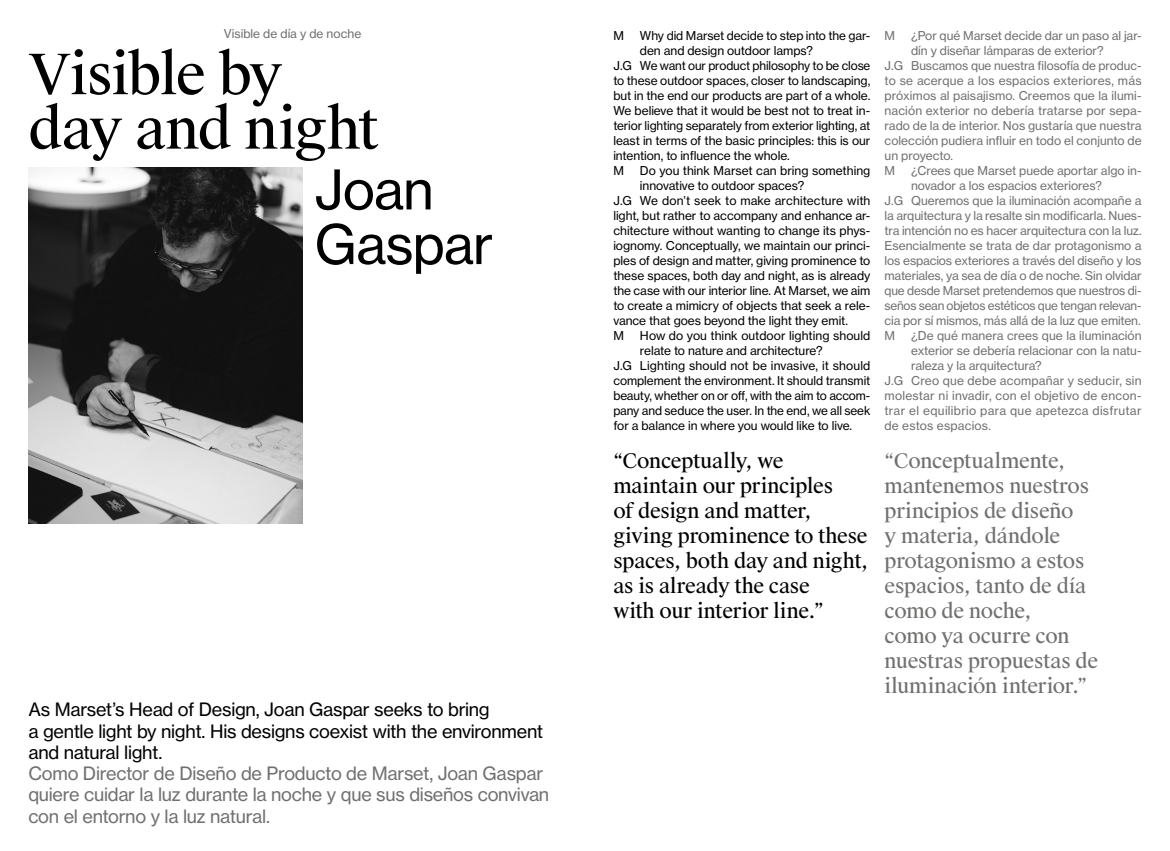
<style>
.page{position:relative;width:1170px;height:851px;background:#fff}
.page>*{position:absolute;margin:0;border:0;box-sizing:border-box;transform-origin:0 0}
.t1{font:55.62px/54.4px "Suisse Works";letter-spacing:-.03em;color:#000}
.t2{font:53.75px/54.6px "N Haas Grotesk TX Pro 55 Rg";letter-spacing:-.015em;color:#000}
.t3{font:20px/25px "Suisse Works";letter-spacing:-.015em;color:#70706f}
.t4{font:20px/25px "Suisse Works";letter-spacing:-.015em;color:#000}
.t5{font:18.12px/21.2px "N Haas Grotesk TX Pro 55 Rg";letter-spacing:-.015em;color:#70706f}
.t6{font:18.12px/21.2px "N Haas Grotesk TX Pro 55 Rg";letter-spacing:-.015em;color:#000}
.t7{font:12px "N Haas Grotesk TX Pro 55 Rg";letter-spacing:-.005em;color:#000}
.t8{font:12px "N Haas Grotesk TX Pro 55 Rg";letter-spacing:-.005em;color:#70706f}
.t9{font:12px "N Haas Grotesk TX Pro 55 Rg";letter-spacing:.02em;color:#70706f}
.t10{font:12px "N Haas Grotesk TX Pro 55 Rg";letter-spacing:.015em;color:#70706f}
.t11{font:12px "N Haas Grotesk TX Pro 55 Rg";letter-spacing:.025em;color:#70706f}
</style>
<div class="page">
<img style="left:28px;top:167px;width:274px;height:356px">
<p class="t8" style="left:224px;top:26px;width:139px">Visible de día y de noche</p>
<h1 class="t1" style="left:28px;top:48px;width:351px">Visible by day and night</h1>
<h2 class="t2" style="left:314px;top:162px;width:180px">Joan<br>Gaspar</h2>
<h3 class="t6" style="left:28px;top:699px;width:516px">As Marset’s Head of Design, Joan Gaspar seeks to bring<br>a gentle light by night. His designs coexist with the environment and natural light.</h3>
<h3 class="t5" style="left:28px;top:762px;width:522px">Como Director de Diseño de Producto de Marset, Joan Gaspar quiere cuidar la luz durante la noche y que sus diseños convivan con el entorno y la luz natural.</h3>
<p class="t7" style="left:640px;top:28px;width:232px">Why did Marset decide to step into the gar-</p>
<p class="t7" style="left:640px;top:43px;width:175px">den and design outdoor lamps?</p>
<p class="t7" style="left:640px;top:58px;width:232px">We want our product philosophy to be close</p>
<p class="t7" style="left:613px;top:73px;width:258px">to these outdoor spaces, closer to landscaping,</p>
<p class="t7" style="left:613px;top:88px;width:258px">but in the end our products are part of a whole.</p>
<p class="t7" style="left:613px;top:103px;width:258px">We believe that it would be best not to treat in-</p>
<p class="t7" style="left:613px;top:118px;width:258px">terior lighting separately from exterior lighting, at</p>
<p class="t7" style="left:613px;top:133px;width:258px">least in terms of the basic principles: this is our</p>
<p class="t7" style="left:613px;top:148px;width:178px">intention, to influence the whole.</p>
<p class="t7" style="left:640px;top:163px;width:232px">Do you think Marset can bring something</p>
<p class="t7" style="left:640px;top:178px;width:166px">innovative to outdoor spaces?</p>
<p class="t7" style="left:640px;top:193px;width:232px">We don’t seek to make architecture with</p>
<p class="t7" style="left:613px;top:208px;width:258px">light, but rather to accompany and enhance ar-</p>
<p class="t7" style="left:613px;top:223px;width:258px">chitecture without wanting to change its phys-</p>
<p class="t7" style="left:613px;top:238px;width:258px">iognomy. Conceptually, we maintain our princi-</p>
<p class="t7" style="left:613px;top:253px;width:258px">ples of design and matter, giving prominence to</p>
<p class="t7" style="left:613px;top:268px;width:258px">these spaces, both day and night, as is already</p>
<p class="t7" style="left:613px;top:283px;width:258px">the case with our interior line. At Marset, we aim</p>
<p class="t7" style="left:613px;top:298px;width:258px">to create a mimicry of objects that seek a rele-</p>
<p class="t7" style="left:613px;top:313px;width:236px">vance that goes beyond the light they emit.</p>
<p class="t7" style="left:640px;top:328px;width:232px">How do you think outdoor lighting should</p>
<p class="t7" style="left:640px;top:343px;width:184px">relate to nature and architecture?</p>
<p class="t7" style="left:640px;top:358px;width:232px">Lighting should not be invasive, it should</p>
<p class="t7" style="left:613px;top:373px;width:258px">complement the environment. It should transmit</p>
<p class="t7" style="left:613px;top:388px;width:258px">beauty, whether on or off, with the aim to accom-</p>
<p class="t7" style="left:613px;top:403px;width:258px">pany and seduce the user. In the end, we all seek</p>
<p class="t7" style="left:613px;top:418px;width:240px">for a balance in where you would like to live.</p>
<p class="t7" style="left:613px;top:28px;width:12px">M</p>
<p class="t7" style="left:613px;top:58px;width:20px">J.G</p>
<p class="t7" style="left:613px;top:163px;width:12px">M</p>
<p class="t7" style="left:613px;top:193px;width:20px">J.G</p>
<p class="t7" style="left:613px;top:328px;width:12px">M</p>
<p class="t7" style="left:613px;top:358px;width:20px">J.G</p>
<p class="t8" style="left:911px;top:28px;width:232px">¿Por qué Marset decide dar un paso al jar-</p>
<p class="t8" style="left:911px;top:43px;width:194px">dín y diseñar lámparas de exterior?</p>
<p class="t8" style="left:911px;top:58px;width:232px">Buscamos que nuestra filosofía de produc-</p>
<p class="t10" style="left:884px;top:73px;width:258px">to se acerque a los espacios exteriores, más</p>
<p class="t8" style="left:884px;top:88px;width:258px">próximos al paisajismo. Creemos que la ilumi-</p>
<p class="t8" style="left:884px;top:103px;width:258px">nación exterior no debería tratarse por sepa-</p>
<p class="t8" style="left:884px;top:118px;width:258px">rado de la de interior. Nos gustaría que nuestra</p>
<p class="t8" style="left:884px;top:133px;width:258px">colección pudiera influir en todo el conjunto de</p>
<p class="t8" style="left:884px;top:148px;width:70px">un proyecto.</p>
<p class="t8" style="left:911px;top:163px;width:232px">¿Crees que Marset puede aportar algo in-</p>
<p class="t8" style="left:911px;top:178px;width:192px">novador a los espacios exteriores?</p>
<p class="t8" style="left:911px;top:193px;width:232px">Queremos que la iluminación acompañe a</p>
<p class="t8" style="left:884px;top:208px;width:258px">la arquitectura y la resalte sin modificarla. Nues-</p>
<p class="t8" style="left:884px;top:223px;width:258px">tra intención no es hacer arquitectura con la luz.</p>
<p class="t8" style="left:884px;top:238px;width:258px">Esencialmente se trata de dar protagonismo a</p>
<p class="t8" style="left:884px;top:253px;width:258px">los espacios exteriores a través del diseño y los</p>
<p class="t8" style="left:884px;top:268px;width:258px">materiales, ya sea de día o de noche. Sin olvidar</p>
<p class="t8" style="left:884px;top:283px;width:258px">que desde Marset pretendemos que nuestros di-</p>
<p class="t8" style="left:884px;top:298px;width:258px">seños sean objetos estéticos que tengan relevan-</p>
<p class="t8" style="left:884px;top:313px;width:258px">cia por sí mismos, más allá de la luz que emiten.</p>
<p class="t8" style="left:911px;top:328px;width:232px">¿De qué manera crees que la iluminación</p>
<p class="t8" style="left:911px;top:343px;width:232px">exterior se debería relacionar con la natu-</p>
<p class="t8" style="left:911px;top:358px;width:132px">raleza y la arquitectura?</p>
<p class="t9" style="left:911px;top:373px;width:232px">Creo que debe acompañar y seducir, sin</p>
<p class="t9" style="left:884px;top:388px;width:258px">molestar ni invadir, con el objetivo de encon-</p>
<p class="t11" style="left:884px;top:403px;width:258px">trar el equilibrio para que apetezca disfrutar</p>
<p class="t10" style="left:884px;top:418px;width:108px">de estos espacios.</p>
<p class="t8" style="left:884px;top:28px;width:12px">M</p>
<p class="t8" style="left:884px;top:58px;width:20px">J.G</p>
<p class="t8" style="left:884px;top:163px;width:12px">M</p>
<p class="t8" style="left:884px;top:193px;width:20px">J.G</p>
<p class="t8" style="left:884px;top:328px;width:12px">M</p>
<p class="t8" style="left:884px;top:373px;width:20px">J.G</p>
<h3 class="t4" style="left:613px;top:448px;width:256px">“Conceptually, we maintain our principles<br>of design and matter, giving prominence to these spaces, both day and night, as is already the case<br>with our interior line.”</h3>
<h3 class="t3" style="left:884px;top:448px;width:215px">“Conceptualmente, mantenemos nuestros principios de diseño<br>y materia, dándole protagonismo a estos espacios, tanto de día como de noche,<br>como ya ocurre con nuestras propuestas de iluminación interior.”</h3>
</div>
